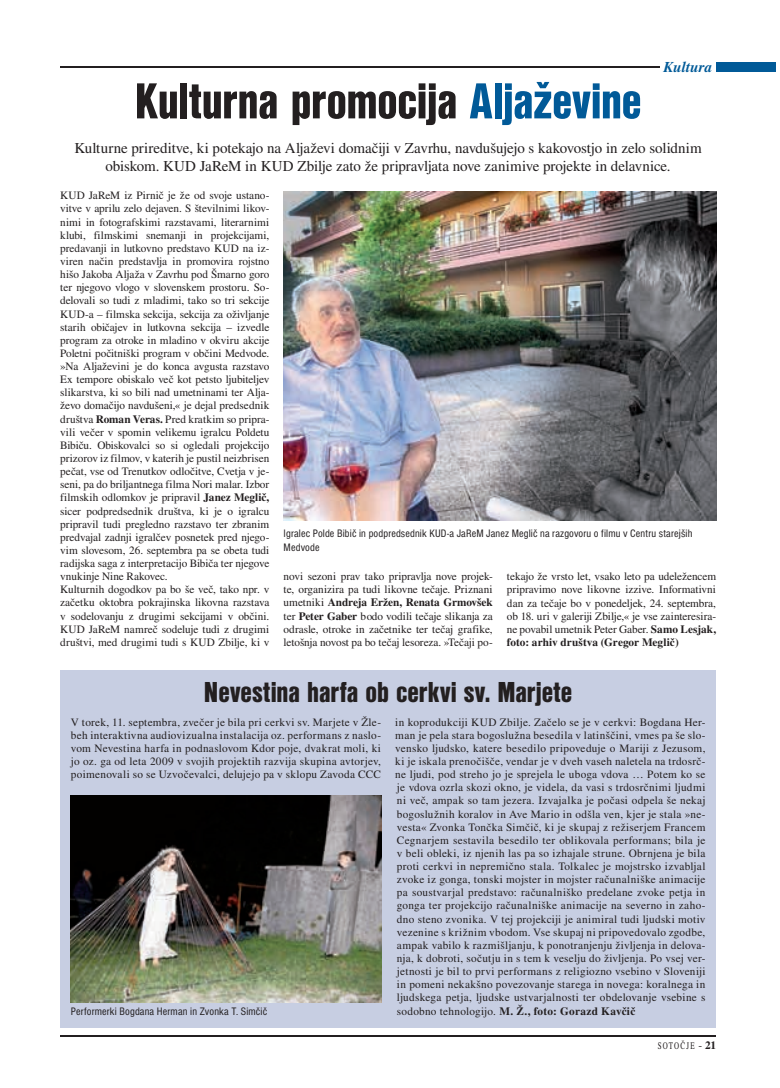
<style>
.page{position:relative;width:780px;height:1088px;background:#fff}
.page>*{position:absolute;margin:0;border:0;box-sizing:border-box;transform-origin:0 0}
.t1{font:52.5px "Nimbus San DEE Blac Cond";letter-spacing:-.01em;color:#231f20}
.t2{font:30px "Nimbus San DEE Blac Cond";color:#231f20}
.t3{font:15px/17.5px "Nimbus Rom No 9 LEE";letter-spacing:-.01em;color:#231f20;text-align:center}
.t4{font:italic 500 15px "Nimbus Rom No 9 LEE";letter-spacing:.005em;color:#015a98}
.t5{font:11.25px/13.1px "Nimbus Rom No 9 LEE";letter-spacing:-.005em;color:#231f20;text-align:justify}
.t6{font:condensed 11.25px/13.1px "Nimbus San DEE";letter-spacing:.015em;color:#231f20}
.t7{font:10px "Nimbus Rom No 9 LEE";letter-spacing:.165em;color:#231f20;scale:.7 1}
.s1{color:#015a98}
.s2{font-weight:500}
.s3{font-size:11.25px}
.s4{font-weight:500;font-size:11.25px}
</style>
<div class="page">
<div style="left:716px;top:62px;width:59px;height:10px;background:#015a98"></div>
<hr style="left:60px;top:1035px;width:656px;height:2px;background:#231f20">
<hr style="left:60px;top:67px;width:599px;height:1px;background:#231f20">
<div style="left:60px;top:670px;width:656px;height:357px;background:#c7cee2"></div>
<img style="left:71px;top:795px;width:310px;height:207px">
<img style="left:283px;top:191px;width:433px;height:329px">
<h3 class="t4" style="left:663px;top:58px;width:50px">Kultura</h3>
<h1 class="t1" style="left:135px;top:71px;width:508px">Kulturna promocija <span class="s1">Aljaževine</span></h1>
<h3 class="t3" style="left:74px;top:140px;width:629px">Kulturne prireditve, ki potekajo na Aljaževi domačiji v Zavrhu, navdušujejo s kakovostjo in zelo solidnim obiskom. KUD JaReM in KUD Zbilje zato že pripravljata nove zanimive projekte in delavnice.</h3>
<p class="t5" style="left:60px;top:189px;width:211px;text-align:left">KUD JaReM iz Pirnič je že od svoje ustano&shy;vitve v aprilu zelo dejaven. S številnimi likov&shy;nimi in fotografskimi razstavami, literarnimi klubi, filmskimi snemanji in projekcijami, predavanji in lutkovno predstavo KUD na iz&shy;viren način predstavlja in promovira rojstno hišo Jakoba Aljaža v Zavrhu pod Šmarno goro ter njegovo vlogo v slovenskem prostoru. So&shy;delovali so tudi z mladimi, tako so tri sekcije KUD-a – filmska sekcija, sekcija za oživljanje starih običajev in lutkovna sekcija – izvedle program za otroke in mladino v okviru akcije Poletni počitniški program v občini Medvode. »Na Aljaževini je do konca avgusta razstavo Ex tempore obiskalo več kot petsto ljubiteljev slikarstva, ki so bili nad umetninami ter Alja&shy;ževo domačijo navdušeni,« je dejal predsednik društva <span class="s2">Roman Veras.</span> Pred kratkim so pripra&shy;vili večer v spomin velikemu igralcu Poldetu Bibiču. Obiskovalci so si ogledali projekcijo prizorov iz filmov, v katerih je pustil neizbrisen pečat, vse od Trenutkov odločitve, Cvetja v je&shy;seni, pa do briljantnega filma Nori malar. Izbor filmskih odlomkov je pripravil <span class="s2">Janez Meglič, </span>sicer podpredsednik društva, ki je o igralcu pripravil tudi pregledno razstavo ter zbranim predvajal zadnji igralčev posnetek pred njego&shy;vim slovesom, 26. septembra pa se obeta tudi radijska saga z interpretacijo Bibiča ter njegove vnukinje Nine Rakovec.<br>Kulturnih dogodkov pa bo še več, tako npr. v začetku oktobra pokrajinska likovna razstava v sodelovanju z drugimi sekcijami v občini.<br>KUD JaReM namreč sodeluje tudi z drugimi društvi, med drugimi tudi s KUD Zbilje, ki v</p>
<p class="t6" style="left:283px;top:527px;width:410px">Igralec Polde Bibič in podpredsednik KUD-a JaReM Janez Meglič na razgovoru o filmu v Centru starejših<br>Medvode</p>
<p class="t5" style="left:283px;top:570px;width:211px">novi sezoni prav tako pripravlja nove projek&shy;te, organizira pa tudi likovne tečaje. Priznani umetniki <span class="s2">Andreja Eržen, Renata Grmovšek </span>ter <span class="s2">Peter Gaber</span> bodo vodili tečaje slikanja za odrasle, otroke in začetnike ter tečaj grafike, letošnja novost pa bo tečaj lesoreza. »Tečaji po-</p>
<p class="t5" style="left:507px;top:570px;width:211px">tekajo že vrsto let, vsako leto pa udeležencem pripravimo nove likovne izzive. Informativni dan za tečaje bo v ponedeljek, 24. septembra, ob 18. uri v galeriji Zbilje,« je vse zainteresira&shy;ne povabil umetnik Peter Gaber. <span class="s2">Samo Lesjak, foto: arhiv društva (Gregor Meglič)</span></p>
<h2 class="t2" style="left:204px;top:675px;width:370px">Nevestina harfa ob cerkvi sv. Marjete</h2>
<p class="t5" style="left:71px;top:715px;width:312px">V torek, 11. septembra, zvečer je bila pri cerkvi sv. Marjete v Žle&shy;beh interaktivna audiovizualna instalacija oz. performans z naslo&shy;vom Nevestina harfa in podnaslovom Kdor poje, dvakrat moli, ki jo oz. ga od leta 2009 v svojih projektih razvija skupina avtorjev, poimenovali so se Uzvočevalci, delujejo pa v sklopu Zavoda CCC</p>
<p class="t5" style="left:395px;top:715px;width:312px">in koprodukciji KUD Zbilje. Začelo se je v cerkvi: Bogdana Her&shy;man je pela stara bogoslužna besedila v latinščini, vmes pa še slo&shy;vensko ljudsko, katere besedilo pripoveduje o Mariji z Jezusom, ki je iskala prenočišče, vendar je v dveh vaseh naletela na trdosrč&shy;ne ljudi, pod streho jo je sprejela le uboga vdova … Potem ko se je vdova ozrla skozi okno, je videla, da vasi s trdosrčnimi ljudmi ni več, ampak so tam jezera. Izvajalka je počasi odpela še nekaj bogoslužnih koralov in Ave Mario in odšla ven, kjer je stala »ne&shy;vesta« Zvonka Tončka Simčič, ki je skupaj z režiserjem Francem Cegnarjem sestavila besedilo ter oblikovala performans; bila je v beli obleki, iz njenih las pa so izhajale strune. Obrnjena je bila proti cerkvi in nepremično stala. Tolkalec je mojstrsko izvabljal zvoke iz gonga, tonski mojster in mojster računalniške animacije pa soustvarjal predstavo: računalniško predelane zvoke petja in gonga ter projekcijo računalniške animacije na severno in zaho&shy;dno steno zvonika. V tej projekciji je animiral tudi ljudski motiv vezenine s križnim vbodom. Vse skupaj ni pripovedovalo zgodbe, ampak vabilo k razmišljanju, k ponotranjenju življenja in delova&shy;nja, k dobroti, sočutju in s tem k veselju do življenja. Po vsej ver&shy;jetnosti je bil to prvi performans z religiozno vsebino v Sloveniji in pomeni nekakšno povezovanje starega in novega: koralnega in ljudskega petja, ljudske ustvarjalnosti ter obdelovanje vsebine s sodobno tehnologijo. <span class="s2">M. Ž., foto: Gorazd Kavčič</span></p>
<p class="t6" style="left:71px;top:1005px;width:198px">Performerki Bogdana Herman in Zvonka T. Simčič</p>
<p class="t7" style="left:657px;top:1040px;width:85px">SOTOČJE <span class="s3">-</span><span class="s4">21</span></p>
</div>
